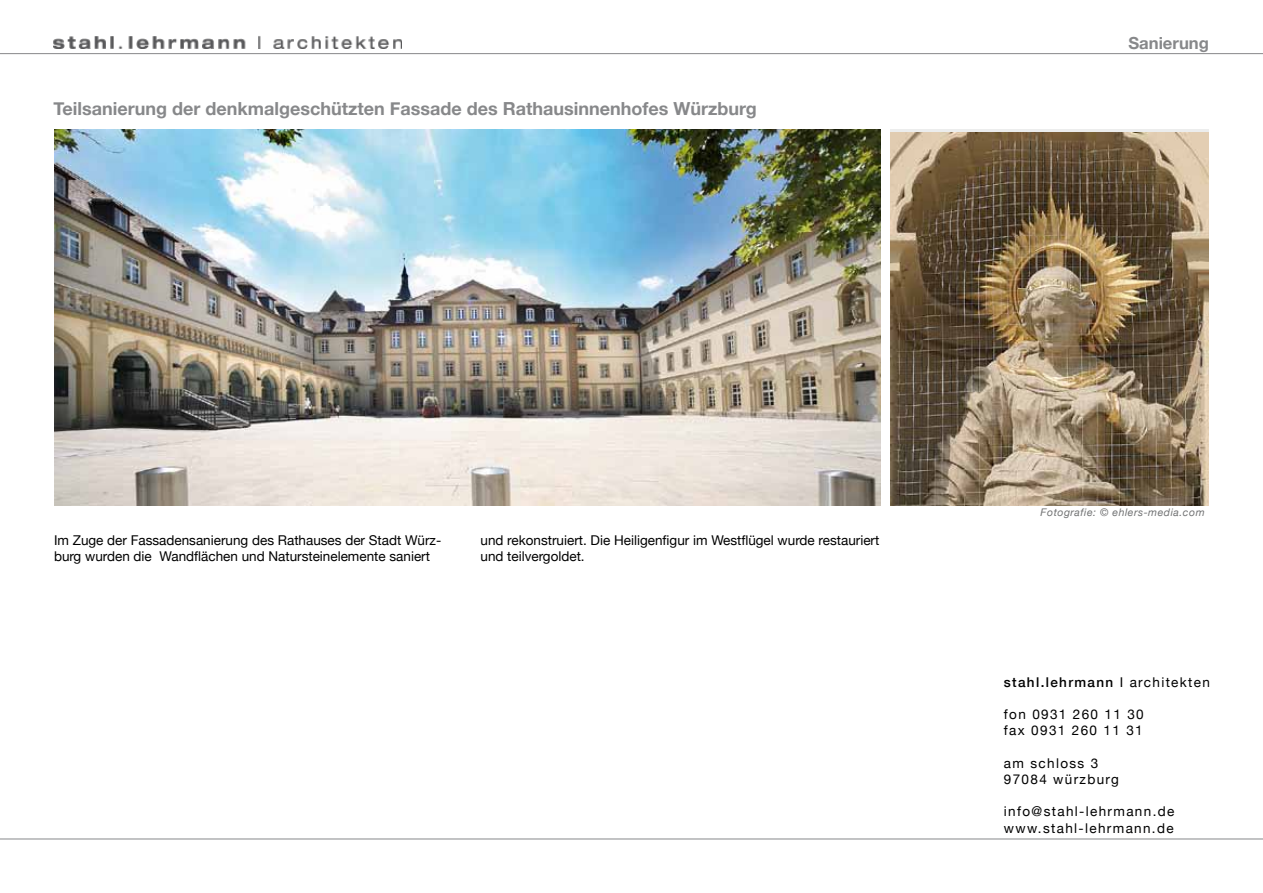
<style>
.page{position:relative;width:1263px;height:893px;background:#fff}
.page>*{position:absolute;margin:0;border:0;box-sizing:border-box;transform-origin:0 0}
.t1{font:700 18px "Helvetica Neue";color:#87888a}
.t2{font:700 16.65px "Helvetica Neue";color:#87888a}
.t3{font:13.5px/16.2px "Helvetica Neue";color:#000}
.t4{font:13.5px/16.2px "Helvetica Neue";letter-spacing:.1em;color:#000}
.t5{font:500 13.5px "Helvetica Neue";letter-spacing:.1em;color:#000}
.t6{font:italic 10.5px "Helvetica Neue";letter-spacing:.05em;color:#707172}
.s1{font-weight:400}
</style>
<div class="page">
<img style="left:53px;top:36px;width:349px;height:13px">
<hr style="left:0;top:53px;width:1263px;height:1px;background:#87888a">
<hr style="left:0;top:839px;width:1263px;height:1px;background:#87888a">
<img style="left:890px;top:133px;width:319px;height:373px">
<img style="left:54px;top:130px;width:826px;height:376px">
<h1 class="t1" style="left:53px;top:95px;width:705px">Teilsanierung der denkmalgeschützten Fassade des Rathausinnenhofes Würzburg</h1>
<p class="t2" style="left:1128px;top:30px;width:82px">Sanierung</p>
<p class="t3" style="left:54px;top:533px;width:389px">Im Zuge der Fassadensanierung des Rathauses der Stadt Würz&shy;burg wurden die Wandflächen und Natursteinelemente saniert</p>
<p class="t3" style="left:480px;top:533px;width:400px">und rekonstruiert. Die Heiligenfigur im Westflügel wurde restauriert und teilvergoldet.</p>
<p class="t6" style="left:1040px;top:505px;width:166px">Fotografie: © ehlers-media.com</p>
<p class="t5" style="left:1004px;top:671px;width:207px">stahl.lehrmann <span class="s1">I architekten</span></p>
<p class="t4" style="left:1004px;top:707px;width:141px">fon 0931 260 11 30 fax 0931 260 11 31</p>
<p class="t4" style="left:1004px;top:756px;width:116px">am schloss 3<br>97084 würzburg</p>
<p class="t4" style="left:1004px;top:804px;width:172px">info@stahl-lehrmann.de www.stahl-lehrmann.de</p>
</div>
